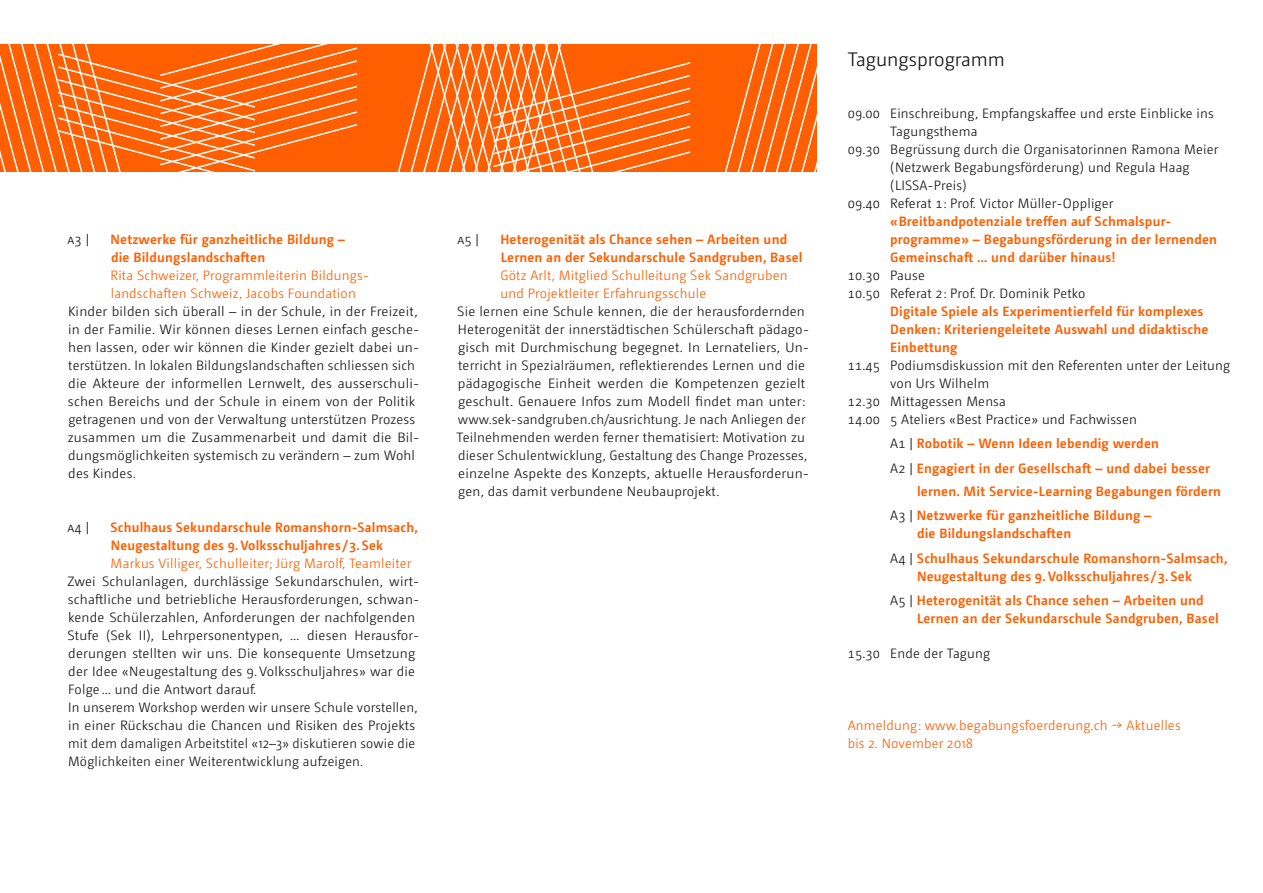
<style>
.page{position:relative;width:1263px;height:893px;background:#fff}
.page>*{position:absolute;margin:0;border:0;box-sizing:border-box;transform-origin:0 0}
.t1{font:300 19.5px "Camingo";color:#181716}
.t2{font:300 13.5px/18px "Camingo";letter-spacing:.015em;color:#181716}
.t3{font:600 13.5px/18px "Camingo";letter-spacing:.015em;color:#ff5f00}
.t4{font:300 13.5px/18px "Camingo";letter-spacing:.015em;color:#ff5f00}
.s1{font-weight:300;color:#181716}
.s2{font-family:"Executive 45"}
</style>
<div class="page">
<div style="left:0;top:44px;width:1263px;height:127px;background:#ff5f00"></div>
<svg style="left:714px;top:44px;width:103px;height:128px"></svg>
<svg style="left:390px;top:44px;width:302px;height:128px"></svg>
<svg style="left:0;top:44px;width:359px;height:128px"></svg>
<div style="left:817px;top:0;width:446px;height:190px;background:#fff"></div>
<p class="t2" style="left:68px;top:230px;width:23px">a3 |</p>
<p class="t3" style="left:111px;top:230px;width:236px">Netzwerke für ganzheitliche Bildung – die Bildungslandschaften</p>
<p class="t4" style="left:111px;top:266px;width:258px">Rita Schweizer, Programmleiterin Bildungs&shy;landschaften Schweiz, Jacobs Foundation</p>
<p class="t2" style="left:68px;top:302px;width:353px">Kinder bilden sich überall – in der Schule, in der Freizeit, in der Familie. Wir können dieses Lernen einfach gesche&shy;hen lassen, oder wir können die Kinder gezielt dabei un&shy;terstützen. In lokalen Bildungslandschaften schliessen sich die Akteure der informellen Lernwelt, des ausserschuli&shy;schen Bereichs und der Schule in einem von der Politik getragenen und von der Verwaltung unterstützen Prozess zusammen um die Zusammenarbeit und damit die Bil&shy;dungsmöglichkeiten systemisch zu verändern – zum Wohl des Kindes.</p>
<p class="t2" style="left:68px;top:518px;width:23px">a4 |</p>
<p class="t3" style="left:111px;top:518px;width:309px">Schulhaus Sekundarschule Romanshorn-Salmsach,<br>Neugestaltung des 9.Volksschuljahres /3. Sek</p>
<p class="t4" style="left:111px;top:554px;width:302px">Markus Villiger, Schulleiter; Jürg Marolf, Teamleiter</p>
<p class="t2" style="left:67px;top:572px;width:354px">Zwei Schulanlagen, durchlässige Sekundarschulen, wirt&shy;schaftliche und betriebliche Herausforderungen, schwan&shy;kende Schülerzahlen, Anforderungen der nachfolgenden Stufe (Sek II), Lehrpersonentypen, … diesen Herausfor&shy;derungen stellten wir uns. Die konsequente Umsetzung der Idee «Neugestaltung des 9. Volksschuljahres» war die Folge… und die Antwort darauf.<br>In unserem Workshop werden wir unsere Schule vorstellen, in einer Rückschau die Chancen und Risiken des Projekts mit dem damaligen Arbeitstitel «12–3» diskutieren sowie die Möglichkeiten einer Weiterentwicklung aufzeigen.</p>
<p class="t2" style="left:457px;top:230px;width:23px">a5 |</p>
<p class="t3" style="left:500px;top:230px;width:304px">Heterogenität als Chance sehen – Arbeiten und<br>Lernen an der Sekundarschule Sandgruben, Basel</p>
<p class="t4" style="left:500px;top:266px;width:288px">Götz Arlt, Mitglied Schulleitung Sek Sandgruben und Projektleiter Erfahrungsschule</p>
<p class="t2" style="left:457px;top:302px;width:354px">Sie lernen eine Schule kennen, die der herausfordernden Heterogenität der innerstädtischen Schülerschaft pädago&shy;gisch mit Durchmischung begegnet. In Lernateliers, Un&shy;terricht in Spezialräumen, reflektierendes Lernen und die pädagogische Einheit werden die Kompetenzen gezielt geschult. Genauere Infos zum Modell findet man unter: www.sek-sandgruben.ch/ausrichtung. Je nach Anliegen der Teilnehmenden werden ferner thematisiert: Motivation zu dieser Schulentwicklung, Gestaltung des Change Prozesses, einzelne Aspekte des Konzepts, aktuelle Herausforderun&shy;gen, das damit verbundene Neubauprojekt.</p>
<h1 class="t1" style="left:848px;top:48px;width:159px">Tagungsprogramm</h1>
<p class="t2" style="left:848px;top:104px;width:368px">09.00 Einschreibung, Empfangskaffee und erste Einblicke ins</p>
<p class="t2" style="left:890px;top:122px;width:89px">Tagungsthema</p>
<p class="t2" style="left:848px;top:140px;width:372px">09.30 Begrüssung durch die Organisatorinnen Ramona Meier</p>
<p class="t2" style="left:890px;top:158px;width:301px">(Netzwerk Begabungsförderung) und Regula Haag</p>
<p class="t2" style="left:890px;top:176px;width:78px">(LISSA-Preis)</p>
<p class="t2" style="left:848px;top:194px;width:267px">09.40 Referat 1: Prof. Victor Müller-Oppliger</p>
<p class="t3" style="left:890px;top:212px;width:328px">«Breitbandpotenziale treffen auf Schmalspur&shy;programme» – Begabungsförderung in der lernenden<br>Gemeinschaft … und darüber hinaus!</p>
<p class="t2" style="left:848px;top:266px;width:239px">10.30 Pause<br>10.50 Referat 2: Prof. Dr. Dominik Petko</p>
<p class="t3" style="left:890px;top:302px;width:320px">Digitale Spiele als Experimentierfeld für komplexes<br>Denken: Kriteriengeleitete Auswahl und didaktische<br>Einbettung</p>
<p class="t2" style="left:848px;top:356px;width:384px">11.45 Podiumsdiskussion mit den Referenten unter der Leitung</p>
<p class="t2" style="left:890px;top:374px;width:101px">von Urs Wilhelm</p>
<p class="t2" style="left:848px;top:392px;width:160px">12.30 Mittagessen Mensa</p>
<p class="t2" style="left:848px;top:410px;width:291px">14.00 5 Ateliers «Best Practice» und Fachwissen</p>
<p class="t3" style="left:890px;top:434px;width:270px"><span class="s1">A1 |</span> Robotik – Wenn Ideen lebendig werden</p>
<p class="t3" style="left:890px;top:459px;width:321px"><span class="s1">A2 |</span> Engagiert in der Gesellschaft – und dabei besser</p>
<p class="t3" style="left:917px;top:482px;width:305px">lernen. Mit Service-Learning Begabungen fördern</p>
<p class="t3" style="left:890px;top:506px;width:263px"><span class="s1">A3 |</span> Netzwerke für ganzheitliche Bildung –</p>
<p class="t3" style="left:890px;top:521px;width:339px;line-height:24.5px;text-indent:27px">die Bildungslandschaften<br><span class="s1">A4 |</span> Schulhaus Sekundarschule Romanshorn-Salmsach,</p>
<p class="t3" style="left:890px;top:564px;width:315px;line-height:24.5px;text-indent:27px">Neugestaltung des 9.Volksschuljahres /3. Sek<br><span class="s1">A5 |</span> Heterogenität als Chance sehen – Arbeiten und</p>
<p class="t3" style="left:917px;top:609px;width:303px">Lernen an der Sekundarschule Sandgruben, Basel</p>
<p class="t2" style="left:848px;top:644px;width:144px">15.30 Ende der Tagung</p>
<p class="t4" style="left:848px;top:716px;width:334px">Anmeldung: www.begabungsfoerderung.ch <span class="s2">→</span> Aktuelles bis 2. November 2018</p>
</div>
